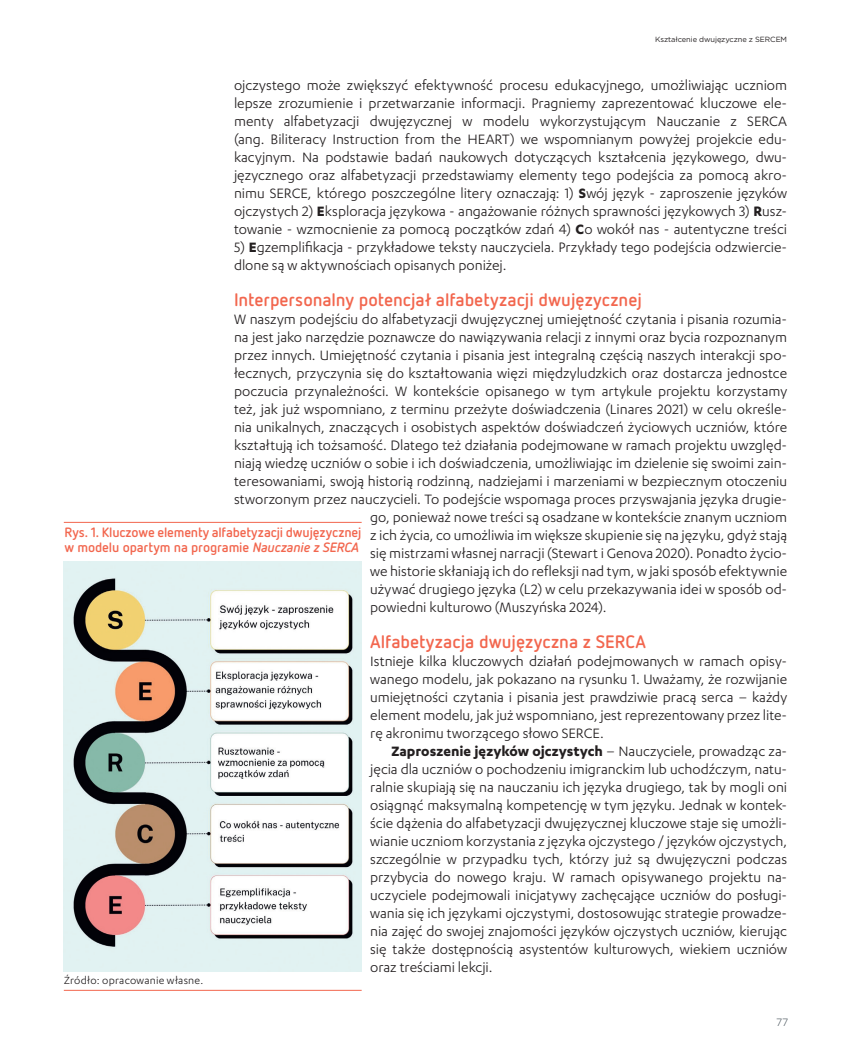
<style>
.page{position:relative;width:851px;height:1063px;background:#fff}
.page>*{position:absolute;margin:0;border:0;box-sizing:border-box;transform-origin:0 0}
.śródtyt{font:700 18px "Netto Pro";color:#f2664e}
.txt_wcięcie{font:15.75px/18px "Karbon";color:#231f20;text-align:justify}
.txt_bez_wcięcia{font:15.75px/18px "Karbon";color:#231f20;text-align:justify}
.tab_tyt{font:700 13.5px/15px "Netto Pro";letter-spacing:-.01em;color:#f2664e}
.zrodlo{font:12px "Karbon";letter-spacing:.02em;color:#231f20}
.t1{font:300 10.5px "Gotham";color:#38454d}
.t2{font:7.5px "Gotham";letter-spacing:-.01em;color:#231f20}
.s1{font-weight:700}
.s2{font-style:italic}
</style>
<div class="page">
<img style="left:64px;top:562px;width:297px;height:410px">
<hr style="left:64px;top:990px;width:297px;height:1px;background:#f2664e">
<hr style="left:64px;top:522px;width:297px;height:1px;background:#f2664e">
<p class="t2" style="left:655px;top:35px;width:133px">Kształcenie dwujęzyczne z SERCEM</p>
<p class="txt_wcięcie" style="left:234px;top:76px;width:554px">ojczystego może zwiększyć efektywność procesu edukacyjnego, umożliwiając uczniom lepsze zrozumienie i przetwarzanie informacji. Pragniemy zaprezentować kluczowe ele&shy;menty alfabetyzacji dwujęzycznej w modelu wykorzystującym Nauczanie z SERCA (ang. Biliteracy Instruction from the HEART) we wspomnianym powyżej projekcie edu&shy;kacyjnym. Na podstawie badań naukowych dotyczących kształcenia językowego, dwu&shy;języcznego oraz alfabetyzacji przedstawiamy elementy tego podejścia za pomocą akro&shy;nimu SERCE, którego poszczególne litery oznaczają: 1) <span class="s1">S</span>wój język - zaproszenie języków ojczystych 2) <span class="s1">E</span>ksploracja językowa - angażowanie różnych sprawności językowych 3) <span class="s1">R</span>usz&shy;towanie - wzmocnienie za pomocą początków zdań 4) <span class="s1">C</span>o wokół nas - autentyczne treści</p>
<p class="txt_wcięcie" style="left:234px;top:238px;width:554px">5) <span class="s1">E</span>gzemplifikacja - przykładowe teksty nauczyciela. Przykłady tego podejścia odzwiercie&shy;dlone są w aktywnościach opisanych poniżej.</p>
<p class="śródtyt" style="left:234px;top:288px;width:409px">Interpersonalny potencjał alfabetyzacji dwujęzycznej</p>
<p class="txt_bez_wcięcia" style="left:234px;top:310px;width:554px">W naszym podejściu do alfabetyzacji dwujęzycznej umiejętność czytania i pisania rozumia-</p>
<p class="txt_bez_wcięcia" style="left:234px;top:328px;width:554px">na jest jako narzędzie poznawcze do nawiązywania relacji z innymi oraz bycia rozpoznanym</p>
<p class="txt_bez_wcięcia" style="left:234px;top:346px;width:554px">przez innych. Umiejętność czytania i pisania jest integralną częścią naszych interakcji spo-</p>
<p class="txt_bez_wcięcia" style="left:234px;top:364px;width:554px">łecznych, przyczynia się do kształtowania więzi międzyludzkich oraz dostarcza jednostce</p>
<p class="txt_bez_wcięcia" style="left:234px;top:382px;width:554px">poczucia przynależności. W kontekście opisanego w tym artykule projektu korzystamy</p>
<p class="txt_bez_wcięcia" style="left:234px;top:400px;width:554px">też, jak już wspomniano, z terminu przeżyte doświadczenia (Linares 2021) w celu określe-</p>
<p class="txt_bez_wcięcia" style="left:234px;top:418px;width:554px">nia unikalnych, znaczących i osobistych aspektów doświadczeń życiowych uczniów, które</p>
<p class="txt_bez_wcięcia" style="left:234px;top:436px;width:554px">kształtują ich tożsamość. Dlatego też działania podejmowane w ramach projektu uwzględ-</p>
<p class="txt_bez_wcięcia" style="left:234px;top:454px;width:554px">niają wiedzę uczniów o sobie i ich doświadczenia, umożliwiając im dzielenie się swoimi zain-</p>
<p class="txt_bez_wcięcia" style="left:234px;top:472px;width:554px">teresowaniami, swoją historią rodzinną, nadziejami i marzeniami w bezpiecznym otoczeniu</p>
<p class="txt_bez_wcięcia" style="left:234px;top:490px;width:554px">stworzonym przez nauczycieli. To podejście wspomaga proces przyswajania języka drugie-</p>
<p class="txt_bez_wcięcia" style="left:370px;top:508px;width:418px">go, ponieważ nowe treści są osadzane w kontekście znanym uczniom</p>
<p class="txt_bez_wcięcia" style="left:370px;top:526px;width:418px">z ich życia, co umożliwia im większe skupienie się na języku, gdyż stają</p>
<p class="txt_bez_wcięcia" style="left:370px;top:544px;width:418px">się mistrzami własnej narracji (Stewart i Genova 2020). Ponadto życio-</p>
<p class="txt_bez_wcięcia" style="left:370px;top:562px;width:418px">we historie skłaniają ich do refleksji nad tym, w jaki sposób efektywnie</p>
<p class="txt_bez_wcięcia" style="left:370px;top:580px;width:418px">używać drugiego języka (L2) w celu przekazywania idei w sposób od-</p>
<p class="txt_bez_wcięcia" style="left:370px;top:598px;width:238px">powiedni kulturowo (Muszyńska 2024).</p>
<p class="śródtyt" style="left:370px;top:630px;width:277px">Alfabetyzacja dwujęzyczna z SERCA</p>
<p class="txt_bez_wcięcia" style="left:370px;top:652px;width:418px">Istnieje kilka kluczowych działań podejmowanych w ramach opisy&shy;wanego modelu, jak pokazano na rysunku 1. Uważamy, że rozwijanie umiejętności czytania i pisania jest prawdziwie pracą serca – każdy element modelu, jak już wspomniano, jest reprezentowany przez lite&shy;rę akronimu tworzącego słowo SERCE.</p>
<p class="txt_wcięcie" style="left:370px;top:742px;width:418px;text-indent:21px"><span class="s1">Zaproszenie języków ojczystych</span> – Nauczyciele, prowadząc za&shy;jęcia dla uczniów o pochodzeniu imigranckim lub uchodźczym, natu&shy;ralnie skupiają się na nauczaniu ich języka drugiego, tak by mogli oni osiągnąć maksymalną kompetencję w tym języku. Jednak w kontek&shy;ście dążenia do alfabetyzacji dwujęzycznej kluczowe staje się umożli&shy;wianie uczniom korzystania z języka ojczystego / języków ojczystych, szczególnie w przypadku tych, którzy już są dwujęzyczni podczas przybycia do nowego kraju. W ramach opisywanego projektu na&shy;uczyciele podejmowali inicjatywy zachęcające uczniów do posługi&shy;wania się ich językami ojczystymi, dostosowując strategie prowadze&shy;nia zajęć do swojej znajomości języków ojczystych uczniów, kierując się także dostępnością asystentów kulturowych, wiekiem uczniów oraz treściami lekcji.</p>
<p class="tab_tyt" style="left:64px;top:525px;width:298px">Rys. 1. Kluczowe elementy alfabetyzacji dwujęzycznej w modelu opartym na programie <span class="s2">Nauczanie z SERCA</span></p>
<p class="zrodlo" style="left:64px;top:973px;width:141px">Źródło: opracowanie własne.</p>
<p class="t1" style="left:776px;top:1016px;width:14px">77</p>
</div>
